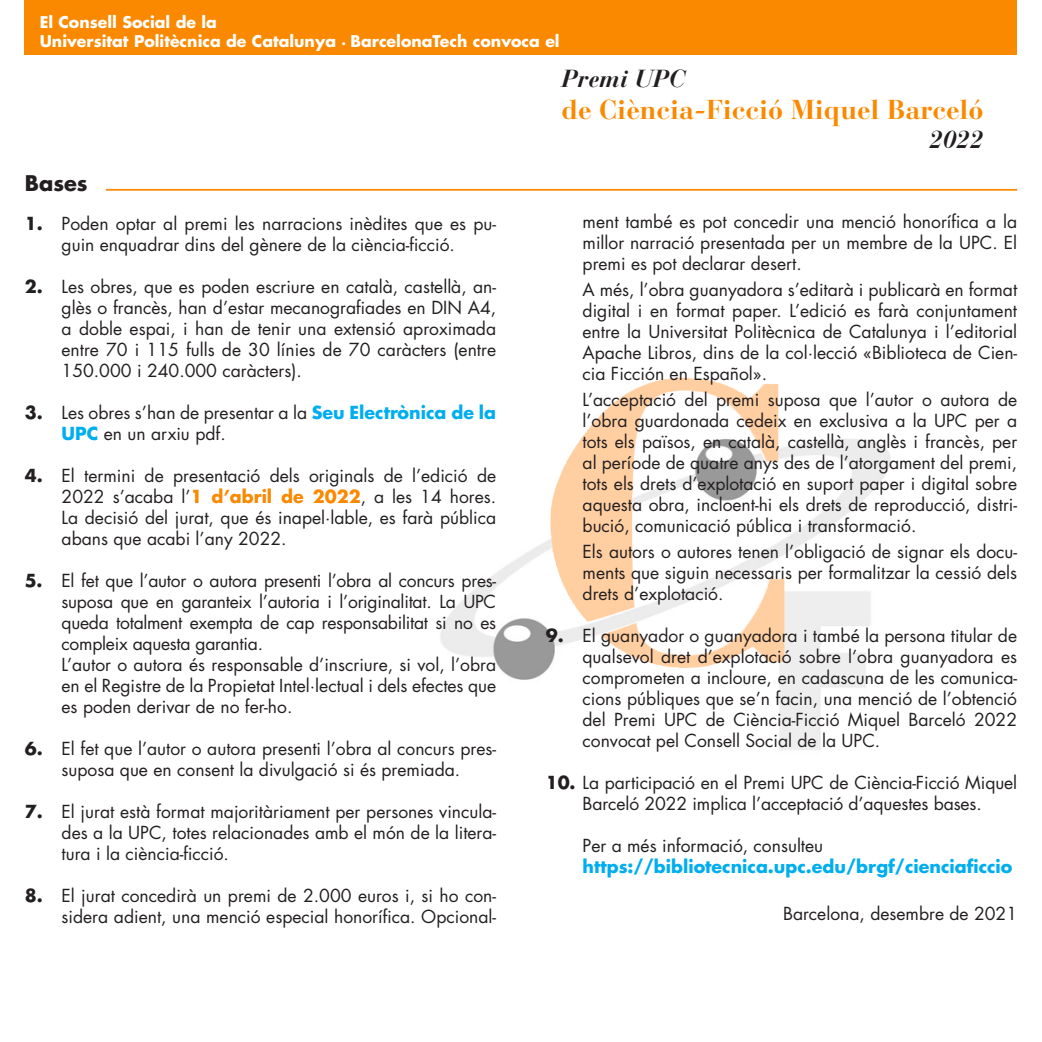
<style>
.page{position:relative;width:1042px;height:1042px;background:#fff}
.page>*{position:absolute;margin:0;border:0;box-sizing:border-box;transform-origin:0 0}
.t1{font:700 27.12px "Bauer Bodoni Std";color:#fa8900}
.t2{font:italic 700 24.5px "Bauer Bodoni Std";color:#231f20}
.t3{font:700 21px "Futura Std";color:#231f20}
.t4{font:17.5px/21px "Futura Std";color:#231f20;text-align:justify}
.t5{font:700 17.5px "Futura Std";color:#00aeef}
.t6{font:700 15.75px/18.9px "Futura Std";color:#fff}
.s1{font-size:13.12px}
.s2{font-weight:700}
.s3{font-weight:700;color:#00aeef}
.s4{font-weight:700;color:#fa8900}
</style>
<div class="page">
<img style="left:440px;top:386px;width:451px;height:364px">
<img style="left:550px;top:378px;width:134px;height:243px">
<div style="left:25px;top:0;width:992px;height:55px;background:#fa8900"></div>
<hr style="left:106px;top:189px;width:911px;height:2px;background:#fa8900">
<p class="t6" style="left:40px;top:12px;width:521px">El Consell Social de la<br>Universitat Politècnica de Catalunya <span class="s1">·</span> BarcelonaTech convoca el</p>
<p class="t3" style="left:25px;top:169px;width:64px">Bases</p>
<p class="t4" style="left:25px;top:213px;width:473px;text-align:center"><span class="s2">1.</span> Poden optar al premi les narracions inèdites que es pu&shy;guin enquadrar dins del gènere de la ciència-ficció.</p>
<p class="t4" style="left:62px;top:276px;width:436px;text-indent:-37px"><span class="s2">2.</span> Les obres, que es poden escriure en català, castellà, an&shy;glès o francès, han d’estar mecanografiades en DIN A4, a doble espai, i han de tenir una extensió aproximada entre 70 i 115 fulls de 30 línies de 70 caràcters (entre 150.000 i 240.000 caràcters).</p>
<p class="t4" style="left:62px;top:402px;width:436px;text-indent:-37px"><span class="s2">3.</span> Les obres s’han de presentar a la <span class="s3">Seu Electrònica de la<br>UPC</span> en un arxiu pdf.</p>
<p class="t4" style="left:62px;top:465px;width:436px;text-indent:-37px"><span class="s2">4.</span> El termini de presentació dels originals de l’edició de 2022 s’acaba l’<span class="s4">1 d’abril de 2022</span>, a les 14 hores.<br>La decisió del jurat, que és inapel·lable, es farà pública abans que acabi l’any 2022.</p>
<p class="t4" style="left:62px;top:570px;width:436px;text-align:left;text-indent:-37px"><span class="s2">5.</span> El fet que l’autor o autora presenti l’obra al concurs pres&shy;suposa que en garanteix l’autoria i l’originalitat. La UPC queda totalment exempta de cap responsabilitat si no es compleix aquesta garantia.<br>L’autor o autora és responsable d’inscriure, si vol, l’obra en el Registre de la Propietat Intel·lectual i dels efectes que es poden derivar de no fer-ho.</p>
<p class="t4" style="left:25px;top:738px;width:473px;text-align:center"><span class="s2">6.</span> El fet que l’autor o autora presenti l’obra al concurs pres&shy;suposa que en consent la divulgació si és premiada.</p>
<p class="t4" style="left:62px;top:801px;width:436px;text-indent:-37px"><span class="s2">7.</span> El jurat està format majoritàriament per persones vincula&shy;des a la UPC, totes relacionades amb el món de la litera&shy;tura i la ciència-ficció.</p>
<p class="t4" style="left:25px;top:885px;width:473px;text-align:right"><span class="s2">8.</span> El jurat concedirà un premi de 2.000 euros i, si ho con&shy;sidera adient, una menció especial honorífica. Opcional-</p>
<h2 class="t2" style="left:561px;top:64px;width:125px">Premi UPC</h2>
<h1 class="t1" style="left:561px;top:93px;width:424px">de Ciència-Ficció Miquel Barceló</h1>
<h2 class="t2" style="left:929px;top:125px;width:56px">2022</h2>
<p class="t4" style="left:582px;top:211px;width:436px">ment també es pot concedir una menció honorífica a la millor narració presentada per un membre de la UPC. El premi es pot declarar desert.</p>
<p class="t4" style="left:582px;top:279px;width:436px">A més, l’obra guanyadora s’editarà i publicarà en format digital i en format paper. L’edició es farà conjuntament entre la Universitat Politècnica de Catalunya i l’editorial Apache Libros, dins de la col·lecció «Biblioteca de Cien&shy;cia Ficción en Español».</p>
<p class="t4" style="left:582px;top:389px;width:436px">L’acceptació del premi suposa que l’autor o autora de l’obra guardonada cedeix en exclusiva a la UPC per a tots els països, en català, castellà, anglès i francès, per al període de quatre anys des de l’atorgament del premi, tots els drets d’explotació en suport paper i digital sobre aquesta obra, incloent-hi els drets de reproducció, distri&shy;bució, comunicació pública i transformació.</p>
<p class="t4" style="left:582px;top:541px;width:436px">Els autors o autores tenen l’obligació de signar els docu&shy;ments que siguin necessaris per formalitzar la cessió dels drets d’explotació.</p>
<p class="t4" style="left:582px;top:625px;width:436px;text-indent:-37px"><span class="s2">9.</span> El guanyador o guanyadora i també la persona titular de qualsevol dret d’explotació sobre l’obra guanyadora es comprometen a incloure, en cadascuna de les comunica&shy;cions públiques que se’n facin, una menció de l’obtenció del Premi UPC de Ciència-Ficció Miquel Barceló 2022 convocat pel Consell Social de la UPC.</p>
<p class="t4" style="left:546px;top:772px;width:473px;text-align:center"><span class="s2">10.</span> La participació en el Premi UPC de Ciència-Ficció Miquel<br>Barceló 2022 implica l’acceptació d’aquestes bases.</p>
<p class="t4" style="left:582px;top:835px;width:242px">Per a més informació, consulteu</p>
<p class="t5" style="left:582px;top:854px;width:431px">https://bibliotecnica.upc.edu/brgf/cienciaficcio</p>
<p class="t4" style="left:783px;top:903px;width:236px">Barcelona, desembre de 2021</p>
</div>
